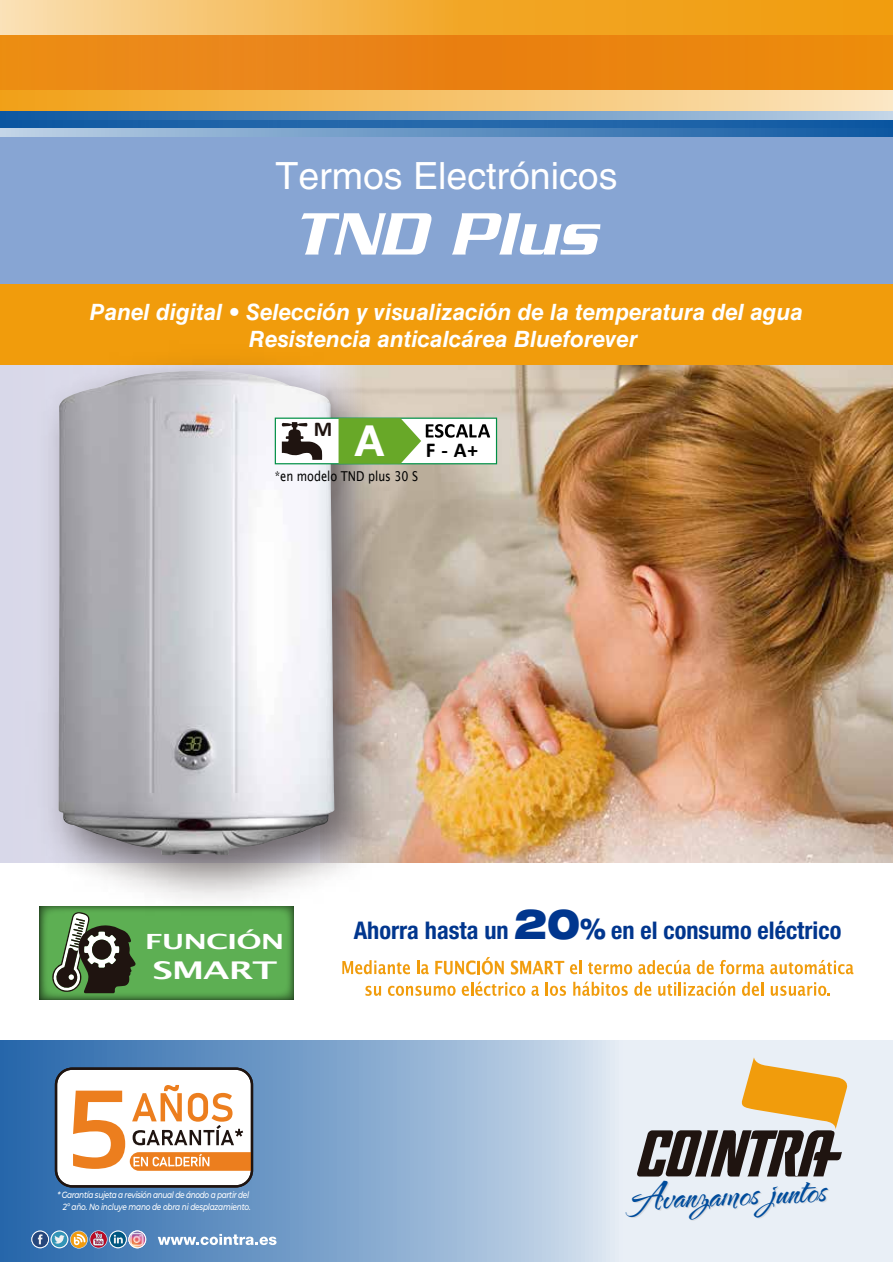
<style>
.page{position:relative;width:893px;height:1262px;background:#fff}
.page>*{position:absolute;margin:0;border:0;box-sizing:border-box;transform-origin:0 0}
.t1{font:italic 500 64.5px "Serpentine LT";letter-spacing:.005em;color:#fff}
.t2{font:43.05px "The Nauti Gal ROB";color:#004c9c}
.t3{font:37.5px "Helvetica LT Std";color:#fff}
.t4{font:700 24.45px "Lucida Grande";letter-spacing:-.03em;color:#fff;scale:1.47 1}
.t5{font:700 condensed 24.3px "Helvetica Neue";color:#00368e}
.t6{font:italic 700 22.5px/27px "Helvetica LT Std";color:#fff;text-align:center}
.t7{font:700 21.15px "Calibri";color:#000}
.t8{font:700 21.15px "Calibri";color:#1f1410}
.t9{font:700 21px "Lucida Grande";letter-spacing:-.03em;color:#fff;scale:1.47 1}
.t10{font:13.65px "Lucida Grande";color:#000;scale:.82 1}
.t11{font:italic 500 9px/12px "Montserrat";letter-spacing:-.04em;color:#fff;text-align:right;scale:.82 1}
.s1{font-family:"Helvetica Neue";font-size:42.9px;color:#fff}
.s2{font-weight:900;font-stretch:expanded;font-size:41.7px}
.s3{font-weight:900;font-stretch:expanded;font-size:28.65px}
</style>
<div class="page">
<img style="left:461px;top:364px;width:431px;height:499px">
<svg style="left:0;top:1040px;width:892px;height:222px;background:#9cb9d8"></svg>
<svg style="left:636px;top:1057px;width:213px;height:120px;background:#baac97"></svg>
<div style="left:0;top:199px;width:892px;height:165px;background:#f19c0c"></div>
<div style="left:0;top:114px;width:892px;height:170px;background:#87a5d3"></div>
<div style="left:0;top:35px;width:892px;height:76px;background:linear-gradient(to right,#f19f15,#fbe5bf)"></div>
<svg style="left:0;top:0;width:892px;height:90px;background:#ee9726"></svg>
<div style="left:0;top:111px;width:892px;height:16px;background:linear-gradient(to right,#0a55a0,#bdd1e5)"></div>
<svg style="left:0;top:120px;width:892px;height:17px;background:#427cb5"></svg>
<svg style="left:342px;top:960px;width:68px;height:14px"></svg>
<svg style="left:417px;top:960px;width:11px;height:14px"></svg>
<svg style="left:435px;top:957px;width:69px;height:17px"></svg>
<svg style="left:511px;top:960px;width:53px;height:14px"></svg>
<svg style="left:570px;top:960px;width:11px;height:14px"></svg>
<svg style="left:588px;top:962px;width:44px;height:12px"></svg>
<svg style="left:638px;top:960px;width:52px;height:14px"></svg>
<svg style="left:696px;top:960px;width:17px;height:14px"></svg>
<svg style="left:719px;top:960px;width:45px;height:14px"></svg>
<svg style="left:770px;top:960px;width:83px;height:14px"></svg>
<svg style="left:365px;top:985px;width:16px;height:10px"></svg>
<svg style="left:388px;top:985px;width:67px;height:10px"></svg>
<svg style="left:461px;top:981px;width:64px;height:14px"></svg>
<svg style="left:531px;top:985px;width:8px;height:10px"></svg>
<hr style="left:545px;top:981px;width:3px;height:14px;background:#f19c0c">
<svg style="left:550px;top:985px;width:16px;height:10px"></svg>
<svg style="left:573px;top:981px;width:54px;height:14px"></svg>
<svg style="left:634px;top:981px;width:17px;height:14px"></svg>
<svg style="left:658px;top:982px;width:18px;height:13px"></svg>
<hr style="left:678px;top:981px;width:3px;height:14px;background:#f19c0c">
<svg style="left:683px;top:981px;width:52px;height:14px"></svg>
<svg style="left:742px;top:981px;width:21px;height:14px"></svg>
<svg style="left:770px;top:982px;width:60px;height:13px"></svg>
<svg style="left:40px;top:956px;width:254px;height:43px;background:#58a74f"></svg>
<svg style="left:46px;top:956px;width:92px;height:40px;background:#4e6542"></svg>
<svg style="left:92px;top:939px;width:19px;height:21px"></svg>
<img style="left:0;top:363px;width:461px;height:593px">
<img style="left:58px;top:371px;width:276px;height:484px">
<svg style="left:275px;top:417px;width:222px;height:47px"></svg>
<svg style="left:158px;top:1233px;width:118px;height:12px"></svg>
<svg style="left:31px;top:1230px;width:115px;height:18px;background:#8690a5"></svg>
<div style="left:129px;top:1230px;width:17px;height:17px;border:1px solid #fff;border-radius:50%"></div>
<svg style="left:55px;top:1067px;width:198px;height:120px"></svg>
<h3 class="t3" style="left:275px;top:154px;width:343px">Termos Electrónicos</h3>
<h1 class="t1" style="left:292px;top:198px;width:305px">TND Plus</h1>
<p class="t6" style="left:90px;top:298px;width:714px">Panel digital • Selección y visualización de la temperatura del agua<br>Resistencia anticalcárea Blueforever</p>
<p class="t8" style="left:314px;top:414px;width:20px">M</p>
<p class="t7" style="left:355px;top:435px;width:124px"><span class="s1">A</span> F - A+</p>
<p class="t10" style="left:275px;top:468px;width:176px">*en modelo TND plus 30 S</p>
<p class="t9" style="left:145px;top:929px;width:96px">FUNCIÓN</p>
<p class="t4" style="left:152px;top:955px;width:86px">SMART</p>
<p class="t5" style="left:353px;top:916px;width:489px">Ahorra hasta un <span class="s2">20</span><span class="s3">%</span> en el consumo eléctrico</p>
<p class="t11" style="left:57px;top:1188px;width:237px">* Garantía sujeta a revisión anual de ánodo a partir del<br>2º año. No incluye mano de obra ni desplazamiento.</p>
<h2 class="t2" style="left:630px;top:1175px;width:196px;rotate:-3deg">Avanzamos juntos</h2>
</div>
